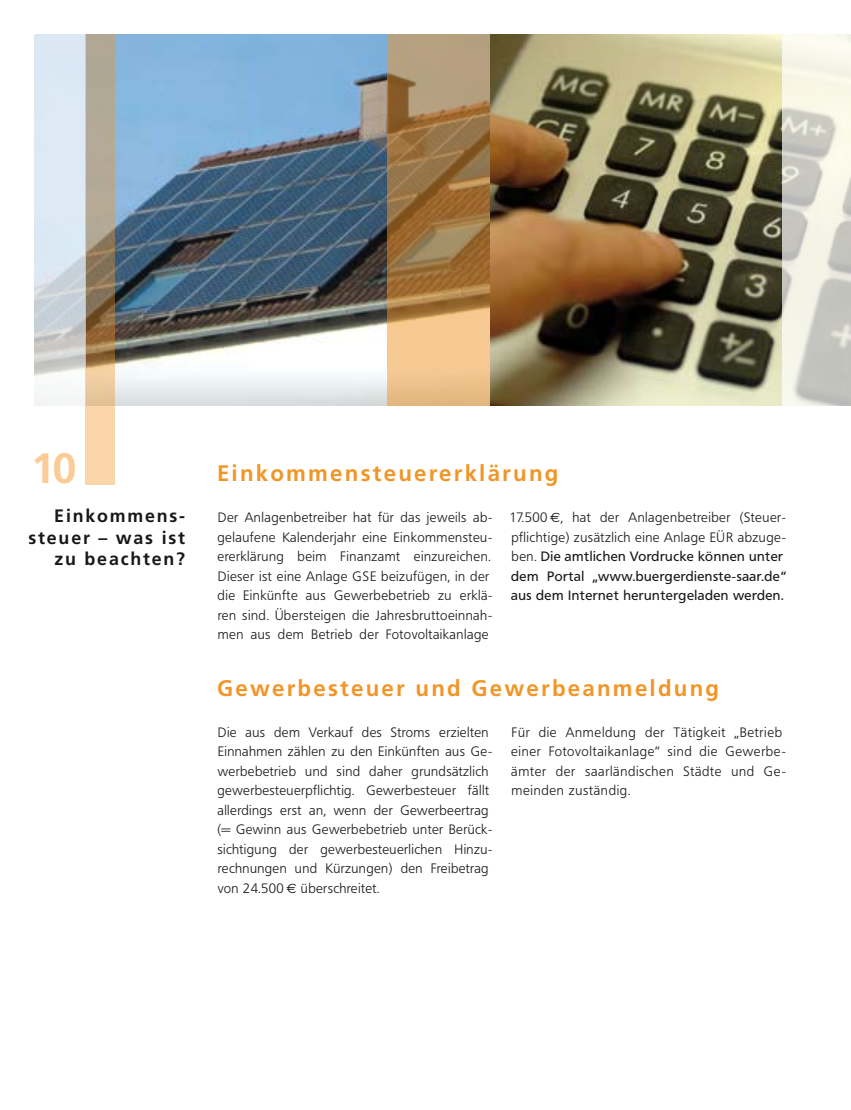
<style>
.page{position:relative;width:851px;height:1110px;background:#fff}
.page>*{position:absolute;margin:0;border:0;box-sizing:border-box;transform-origin:0 0}
.t1{font:700 42px "Frutiger BQ";color:#fbcc96}
.t2{font:700 22.5px "Frutiger";letter-spacing:.1em;color:#f29527}
.t3{font:700 18px/21.6px "Frutiger";letter-spacing:.1em;color:#1a171b;text-align:right}
.t4{font:300 13.5px/19.5px "Frutiger BQ";letter-spacing:.035em;color:#1a171b}
.t5{font:13.5px/19.5px "Frutiger BQ";letter-spacing:.035em;color:#1a171b}
.s1{font-weight:300}
.s2{font-family:"Euro Sans"}
.s3{font-family:"Euro Sans";font-weight:400}
</style>
<div class="page">
<img style="left:489px;top:34px;width:293px;height:371px">
<img style="left:115px;top:34px;width:272px;height:371px">
<svg style="left:34px;top:34px;width:51px;height:371px;background:#d9e3ec"></svg>
<svg style="left:387px;top:34px;width:102px;height:371px;background:#b48d5c"></svg>
<svg style="left:782px;top:34px;width:68px;height:371px;background:#e0dfd5"></svg>
<svg style="left:85px;top:34px;width:30px;height:451px;background:#bda687"></svg>
<p class="t1" style="left:32px;top:443px;width:46px">10</p>
<p class="t3" style="left:29px;top:505px;width:158px">Einkommens&shy;steuer – was ist zu beachten?</p>
<p class="t2" style="left:217px;top:460px;width:343px">Einkommensteuererklärung</p>
<p class="t4" style="left:217px;top:508px;width:276px">Der Anlagenbetreiber hat für das jeweils ab&shy;gelaufene Kalenderjahr eine Einkommensteu&shy;ererklärung beim Finanzamt einzureichen.<br>Dieser ist eine Anlage GSE beizufügen, in der die Einkünfte aus Gewerbebetrieb zu erklä&shy;ren sind. Übersteigen die Jahresbruttoeinnah&shy;men aus dem Betrieb der Fotovoltaikanlage</p>
<p class="t5" style="left:509px;top:508px;width:278px"><span class="s1">17.500</span> <span class="s2">€</span><span class="s1">, hat der Anlagenbetreiber (Steuer&shy;pflichtige) zusätzlich eine Anlage EÜR abzuge&shy;ben.</span> Die amtlichen Vordrucke können unter dem Portal „www.buergerdienste-saar.de“ aus dem Internet heruntergeladen werden.</p>
<p class="t2" style="left:217px;top:674px;width:503px">Gewerbesteuer und Gewerbeanmeldung</p>
<p class="t4" style="left:217px;top:722px;width:276px">Die aus dem Verkauf des Stroms erzielten Einnahmen zählen zu den Einkünften aus Ge&shy;werbebetrieb und sind daher grundsätzlich gewerbesteuerpflichtig. Gewerbesteuer fällt allerdings erst an, wenn der Gewerbeertrag (= Gewinn aus Gewerbebetrieb unter Berück&shy;sichtigung der gewerbesteuerlichen Hinzu&shy;rechnungen und Kürzungen) den Freibetrag von 24.500 <span class="s3">€</span> überschreitet.</p>
<p class="t4" style="left:511px;top:722px;width:276px">Für die Anmeldung der Tätigkeit „Betrieb einer Fotovoltaikanlage“ sind die Gewerbe&shy;ämter der saarländischen Städte und Ge&shy;meinden zuständig.</p>
</div>
